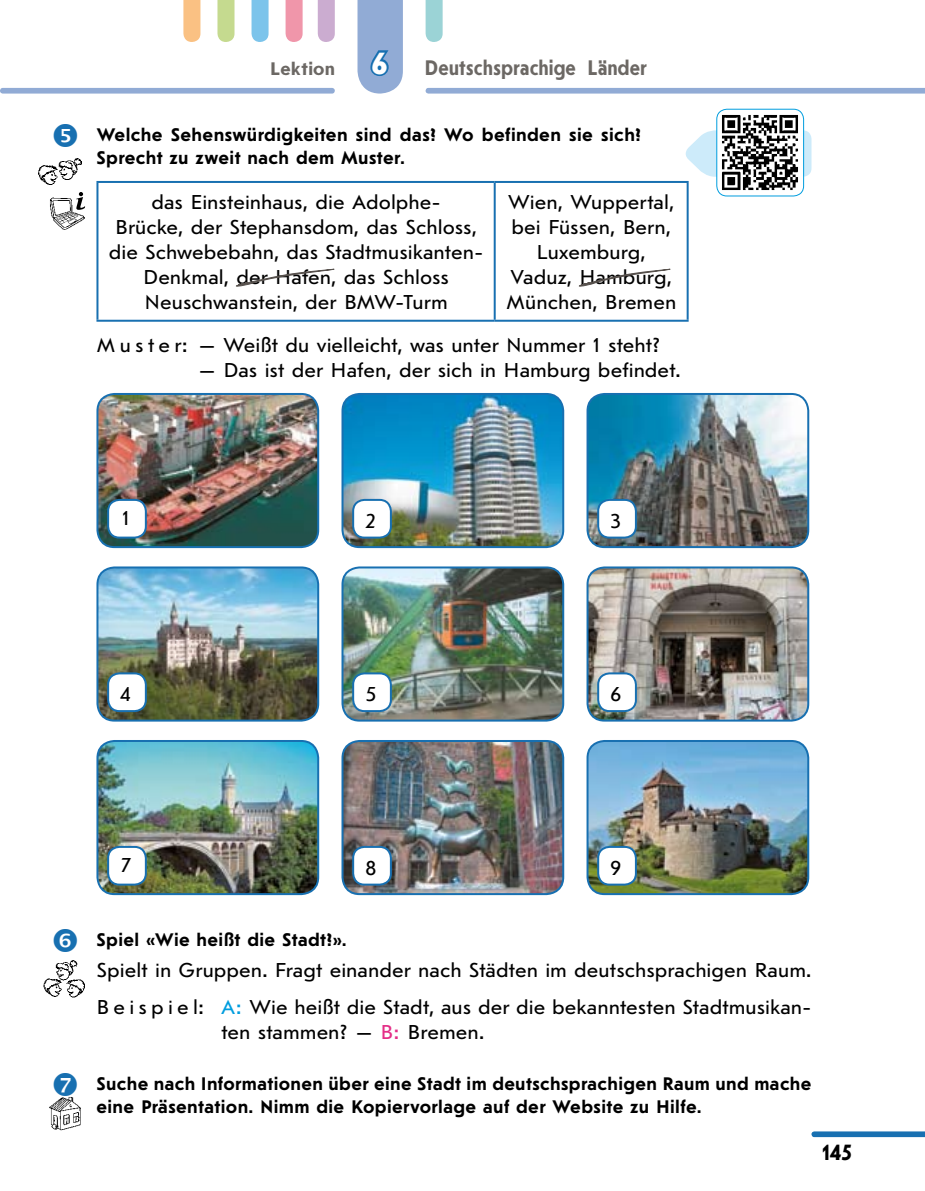
<style>
.page{position:relative;width:925px;height:1191px;background:#fff}
.page>*{position:absolute;margin:0;border:0;box-sizing:border-box;transform-origin:0 0}
.t1{font:700 23px "Journal Sans New";color:#000}
.t2{font:700 22px "Journal Sans OTF";letter-spacing:.015em;color:#6c6864;scale:.87 1}
.t3{font:21px/25px "Journal Sans New";letter-spacing:.005em;color:#000;text-align:center}
.t4{font:700 19px/23px "Journal Sans New";letter-spacing:.02em;color:#000}
.t5{font:700 19px "Journal Sans OTF";letter-spacing:.025em;color:#6c6864}
.s1{font-size:32px;color:#fff}
.s2{color:#009dde}
.s3{color:#e42e87}
</style>
<div class="page">
<svg style="left:425px;top:0;width:17px;height:42px"></svg>
<svg style="left:317px;top:0;width:17px;height:42px"></svg>
<svg style="left:285px;top:0;width:17px;height:42px"></svg>
<svg style="left:251px;top:0;width:17px;height:42px"></svg>
<svg style="left:217px;top:0;width:17px;height:42px"></svg>
<svg style="left:183px;top:0;width:17px;height:42px"></svg>
<svg style="left:811px;top:1131px;width:113px;height:6px"></svg>
<svg style="left:425px;top:88px;width:499px;height:6px"></svg>
<svg style="left:357px;top:0;width:46px;height:94px"></svg>
<div style="left:0;top:88px;width:334px;height:6px;background:#91abd5;border-radius:3px"></div>
<svg style="left:98px;top:183px;width:588px;height:137px"></svg>
<hr style="left:96px;top:181px;width:398px;height:2px;background:#1870b1">
<hr style="left:96px;top:183px;width:2px;height:137px;background:#1870b1">
<hr style="left:96px;top:320px;width:398px;height:2px;background:#1870b1">
<hr style="left:494px;top:181px;width:194px;height:2px;background:#1870b1">
<hr style="left:493px;top:183px;width:2px;height:137px;background:#1870b1">
<hr style="left:686px;top:183px;width:2px;height:137px;background:#1870b1">
<hr style="left:494px;top:320px;width:194px;height:2px;background:#1870b1">
<img style="left:99px;top:394px;width:219px;height:153px">
<div style="left:96px;top:393px;width:223px;height:155px;border:2px solid #1870b1;border-radius:17px"></div>
<div style="left:108px;top:500px;width:38px;height:37px;background:#fff;border-radius:11px"></div>
<div style="left:107px;top:499px;width:40px;height:39px;border:2px solid #1870b1;border-radius:11px"></div>
<img style="left:344px;top:394px;width:219px;height:153px">
<div style="left:341px;top:393px;width:223px;height:155px;border:2px solid #1870b1;border-radius:17px"></div>
<div style="left:353px;top:500px;width:38px;height:37px;background:#fff;border-radius:11px"></div>
<div style="left:352px;top:499px;width:40px;height:39px;border:2px solid #1870b1;border-radius:11px"></div>
<img style="left:589px;top:394px;width:218px;height:153px">
<div style="left:586px;top:393px;width:222px;height:155px;border:2px solid #1870b1;border-radius:17px"></div>
<div style="left:598px;top:500px;width:37px;height:37px;background:#fff;border-radius:11px"></div>
<div style="left:597px;top:499px;width:39px;height:39px;border:2px solid #1870b1;border-radius:11px"></div>
<img style="left:99px;top:569px;width:219px;height:151px">
<div style="left:96px;top:566px;width:223px;height:155px;border:2px solid #1870b1;border-radius:17px"></div>
<div style="left:108px;top:673px;width:38px;height:38px;background:#fff;border-radius:11px"></div>
<div style="left:107px;top:672px;width:40px;height:40px;border:2px solid #1870b1;border-radius:11px"></div>
<img style="left:344px;top:569px;width:219px;height:151px">
<div style="left:341px;top:566px;width:223px;height:155px;border:2px solid #1870b1;border-radius:17px"></div>
<div style="left:353px;top:673px;width:38px;height:38px;background:#fff;border-radius:11px"></div>
<div style="left:352px;top:672px;width:40px;height:40px;border:2px solid #1870b1;border-radius:11px"></div>
<img style="left:589px;top:567px;width:218px;height:153px">
<div style="left:586px;top:566px;width:222px;height:155px;border:2px solid #1870b1;border-radius:17px"></div>
<div style="left:598px;top:673px;width:37px;height:38px;background:#fff;border-radius:11px"></div>
<div style="left:597px;top:672px;width:39px;height:40px;border:2px solid #1870b1;border-radius:11px"></div>
<img style="left:99px;top:741px;width:219px;height:153px">
<div style="left:96px;top:740px;width:223px;height:155px;border:2px solid #1870b1;border-radius:17px"></div>
<div style="left:108px;top:847px;width:38px;height:37px;background:#fff;border-radius:11px"></div>
<div style="left:107px;top:846px;width:40px;height:39px;border:2px solid #1870b1;border-radius:11px"></div>
<img style="left:344px;top:741px;width:219px;height:153px">
<div style="left:341px;top:740px;width:223px;height:155px;border:2px solid #1870b1;border-radius:17px"></div>
<div style="left:353px;top:847px;width:38px;height:37px;background:#fff;border-radius:11px"></div>
<div style="left:352px;top:846px;width:40px;height:39px;border:2px solid #1870b1;border-radius:11px"></div>
<img style="left:589px;top:741px;width:218px;height:153px">
<div style="left:586px;top:740px;width:222px;height:155px;border:2px solid #1870b1;border-radius:17px"></div>
<div style="left:598px;top:847px;width:37px;height:37px;background:#fff;border-radius:11px"></div>
<div style="left:597px;top:846px;width:39px;height:39px;border:2px solid #1870b1;border-radius:11px"></div>
<img style="left:38px;top:159px;width:44px;height:25px">
<svg style="left:78px;top:192px;width:6px;height:5px"></svg>
<img style="left:50px;top:197px;width:35px;height:32px">
<svg style="left:685px;top:130px;width:126px;height:47px"></svg>
<div style="left:716px;top:109px;width:87px;height:87px;background:#fff;border-radius:10px"></div>
<img style="left:722px;top:115px;width:76px;height:75px">
<div style="left:716px;top:109px;width:87px;height:87px;border:1px solid #009dde;border-radius:10px"></div>
<svg style="left:227px;top:269px;width:108px;height:19px"></svg>
<svg style="left:571px;top:269px;width:100px;height:19px"></svg>
<img style="left:43px;top:961px;width:42px;height:37px">
<img style="left:49px;top:1097px;width:32px;height:33px">
<p class="t5" style="left:271px;top:57px;width:65px">Lektion</p>
<p class="t2" style="left:371px;top:55px;width:319px"><span class="s1">6</span> Deutschsprachige Länder</p>
<p class="t4" style="left:96px;top:123px;width:546px">Welche Sehenswürdigkeiten sind das? Wo befinden sie sich?<br>Sprecht zu zweit nach dem Muster.</p>
<p class="t3" style="left:109px;top:190px;width:376px">das Einsteinhaus, die Adolphe-<br>Brücke, der Stephansdom, das Schloss, die Schwebebahn, das Stadtmusikanten-Denkmal, der Hafen, das Schloss Neuschwanstein, der BMW-Turm</p>
<p class="t3" style="left:506px;top:190px;width:171px">Wien, Wuppertal, bei Füssen, Bern,<br>Luxemburg,<br>Vaduz, Hamburg,<br>München, Bremen</p>
<p class="t3" style="left:96px;top:333px;width:565px">M u s t e r: — Weißt du vielleicht, was unter Nummer 1 steht?</p>
<p class="t3" style="left:198px;top:358px;width:483px">— Das ist der Hafen, der sich in Hamburg befindet.</p>
<p class="t3" style="left:122px;top:505px;width:10px">1</p>
<p class="t3" style="left:365px;top:508px;width:12px">2</p>
<p class="t3" style="left:610px;top:508px;width:12px">3</p>
<p class="t3" style="left:120px;top:681px;width:12px">4</p>
<p class="t3" style="left:365px;top:681px;width:12px">5</p>
<p class="t3" style="left:610px;top:681px;width:12px">6</p>
<p class="t3" style="left:121px;top:852px;width:11px">7</p>
<p class="t3" style="left:365px;top:855px;width:13px">8</p>
<p class="t3" style="left:610px;top:855px;width:12px">9</p>
<p class="t4" style="left:96px;top:928px;width:251px">Spiel «Wie heißt die Stadt?».</p>
<p class="t3" style="left:96px;top:951px;width:716px;line-height:36.4px;text-align:left">Spielt in Gruppen. Fragt einander nach Städten im deutschsprachigen Raum.<br>B e i s p i e l: <span class="s2">A:</span> Wie heißt die Stadt, aus der die bekanntesten Stadtmusikan-</p>
<p class="t3" style="left:221px;top:1018px;width:264px">ten stammen? — <span class="s3">B:</span> Bremen.</p>
<p class="t4" style="left:96px;top:1072px;width:716px">Suche nach Informationen über eine Stadt im deutschsprachigen Raum und mache eine Präsentation. Nimm die Kopiervorlage auf der Website zu Hilfe.</p>
<p class="t1" style="left:822px;top:1139px;width:31px">145</p>
</div>
